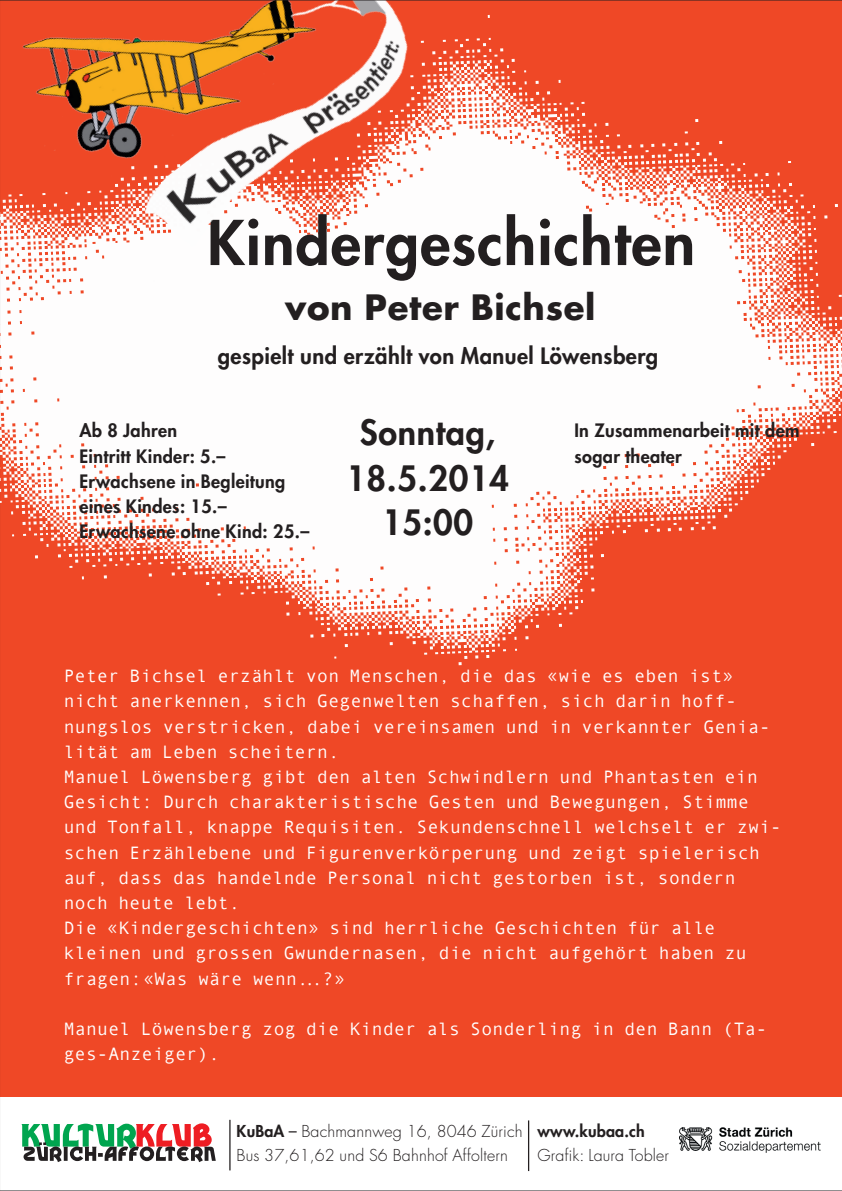
<style>
.page{position:relative;width:842px;height:1191px;background:#fff}
.page>*{position:absolute;margin:0;border:0;box-sizing:border-box;transform-origin:0 0}
.t1{font:800 60px "Futura CE";letter-spacing:.02em;color:#231f20}
.t2{font:800 34px/45px "Futura CE";letter-spacing:.02em;color:#231f20;text-align:center}
.t3{font:700 34px "Futura CE";letter-spacing:.02em;color:#231f20}
.t4{font:800 22px "Futura CE";letter-spacing:.02em;color:#231f20}
.t5{font:18px/25.2px "Andale Mono";letter-spacing:.02em;color:#fff}
.t6{font:800 18px/25.2px "Futura CE";letter-spacing:.02em;color:#231f20}
.t7{font:300 16px/24px "Futura CE";letter-spacing:.01em;color:#231f20}
.t8{font:800 16px "Futura CE";letter-spacing:.01em;color:#231f20}
.s1{font-weight:800}
.s2{font-weight:500}
</style>
<div class="page">
<div style="left:0;top:0;width:842px;height:1096px;background:#ef4826"></div>
<img style="left:2px;top:14px;width:838px;height:652px">
<svg style="left:22px;top:1123px;width:194px;height:39px"></svg>
<img style="left:680px;top:1127px;width:141px;height:25px">
<hr style="left:229px;top:1119px;width:2px;height:51px;background:#231f20">
<hr style="left:528px;top:1120px;width:1px;height:51px;background:#231f20">
<img style="left:9px;top:2px;width:464px;height:344px">
<h1 class="t1" style="left:207px;top:200px;width:489px">Kindergeschichten</h1>
<h2 class="t3" style="left:285px;top:282px;width:312px">von Peter Bichsel</h2>
<p class="t4" style="left:218px;top:340px;width:442px">gespielt und erzählt von Manuel Löwensberg</p>
<h2 class="t2" style="left:346px;top:408px;width:164px">Sonntag,<br>18.5.2014<br>15:00</h2>
<p class="t6" style="left:79px;top:417px;width:231px">Ab 8 Jahren<br>Eintritt Kinder: 5.–<br>Erwachsene in Begleitung eines Kindes: 15.–<br>Erwachsene ohne Kind: 25.–</p>
<p class="t6" style="left:574px;top:417px;width:227px">In Zusammenarbeit mit dem sogar theater</p>
<p class="t5" style="left:64px;top:662px;width:719px">Peter Bichsel erzählt von Menschen, die das «wie es eben ist» nicht anerkennen, sich Gegenwelten schaffen, sich darin hoff&shy;nungslos verstricken, dabei vereinsamen und in verkannter Genia&shy;lität am Leben scheitern.<br>Manuel Löwensberg gibt den alten Schwindlern und Phantasten ein Gesicht: Durch charakteristische Gesten und Bewegungen, Stimme und Tonfall, knappe Requisiten. Sekundenschnell welchselt er zwi&shy;schen Erzählebene und Figurenverkörperung und zeigt spielerisch auf, dass das handelnde Personal nicht gestorben ist, sondern noch heute lebt.<br>Die «Kindergeschichten» sind herrliche Geschichten für alle kleinen und grossen Gwundernasen, die nicht aufgehört haben zu fragen:«Was wäre wenn...?»</p>
<p class="t5" style="left:64px;top:1015px;width:705px">Manuel Löwensberg zog die Kinder als Sonderling in den Bann (Ta&shy;ges-Anzeiger).</p>
<p class="t7" style="left:237px;top:1119px;width:288px"><span class="s1">KuBaA</span> <span class="s2">–</span> Bachmannweg 16, 8046 Zürich<br>Bus 37,61,62 und S6 Bahnhof Affoltern</p>
<p class="t8" style="left:538px;top:1119px;width:109px">www.kubaa.ch</p>
<p class="t7" style="left:538px;top:1143px;width:133px">Grafik: Laura Tobler</p>
</div>
